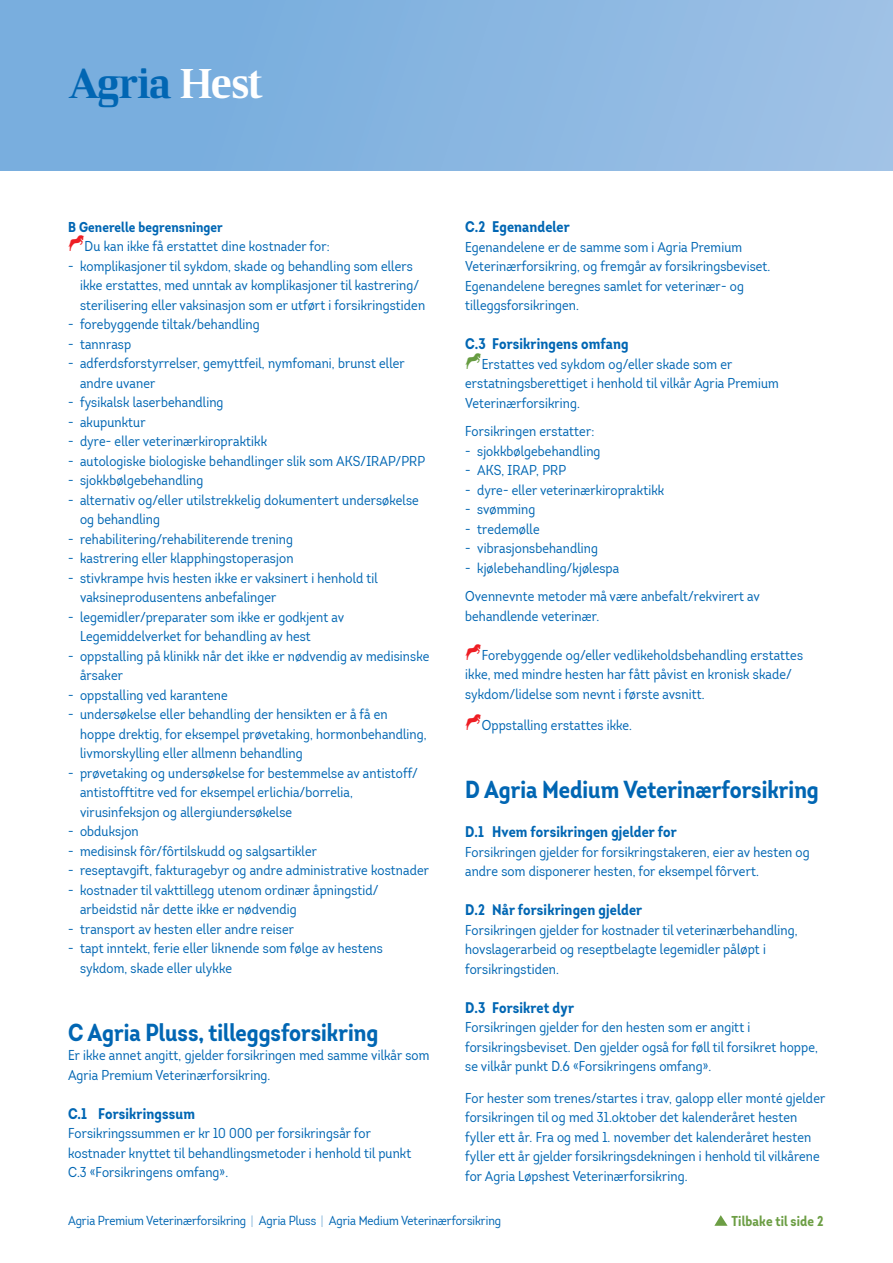
<style>
.page{position:relative;width:893px;height:1263px;background:#fff}
.page>*{position:absolute;margin:0;border:0;box-sizing:border-box;transform-origin:0 0}
.t1{font:42px "LF Rubrik 2";letter-spacing:-.035em;color:#0166b3}
.t2{font:700 24px "Intro Cond";color:#0166b3}
.t3{font:700 15px "Intro Cond";letter-spacing:.01em;color:#0166b3}
.t4{font:13.95px/19.5px "Intro Cond";letter-spacing:.01em;color:#0166b3}
.t5{font:700 13.95px "Intro Cond";letter-spacing:.01em;color:#6c9e44}
.t6{font:12.75px "Intro Cond";color:#0166b3}
.s1{color:#fff}
.s2{font-weight:700}
.s3{font-family:"Djuranfanger";font-size:21px;color:#ee1d23}
.s4{font-family:"Djuranfanger";font-size:21px;color:#669c41}
.s5{font-family:"Gotham";font-weight:100;font-size:16.5px}
</style>
<div class="page">
<div style="left:0;top:0;width:893px;height:170px;background:linear-gradient(to right,#72aadc,#9ec1e5)"></div>
<svg style="left:714px;top:1215px;width:14px;height:11px"></svg>
<h1 class="t1" style="left:68px;top:58px;width:197px">Agria <span class="s1">Hest</span></h1>
<p class="t4" style="left:68px;top:217px;width:263px"><span class="s2">B Generelle begrensninger<br></span><span class="s3">D</span>Du kan ikke få erstattet dine kostnader for:</p>
<p class="t4" style="left:80px;top:256px;width:347px;text-indent:-12px">- komplikasjoner til sykdom, skade og behandling som ellers ikke erstattes, med unntak av komplikasjoner til kastrering/ sterilisering eller vaksinasjon som er utført i forsikringstiden</p>
<p class="t4" style="left:68px;top:314px;width:193px">- forebyggende tiltak/behandling</p>
<p class="t4" style="left:68px;top:334px;width:65px">- tannrasp</p>
<p class="t4" style="left:80px;top:353px;width:326px;text-indent:-12px">- adferdsforstyrrelser, gemyttfeil, nymfomani, brunst eller andre uvaner</p>
<p class="t4" style="left:68px;top:392px;width:157px">- fysikalsk laserbehandling</p>
<p class="t4" style="left:68px;top:412px;width:79px">- akupunktur</p>
<p class="t4" style="left:68px;top:431px;width:200px">- dyre- eller veterinærkiropraktikk</p>
<p class="t4" style="left:68px;top:451px;width:359px">- autologiske biologiske behandlinger slik som AKS/IRAP/PRP</p>
<p class="t4" style="left:68px;top:470px;width:137px">- sjokkbølgebehandling</p>
<p class="t4" style="left:80px;top:490px;width:340px;text-indent:-12px">- alternativ og/eller utilstrekkelig dokumentert undersøkelse og behandling</p>
<p class="t4" style="left:68px;top:529px;width:226px">- rehabilitering/rehabiliterende trening</p>
<p class="t4" style="left:68px;top:548px;width:227px">- kastrering eller klapphingstoperasjon</p>
<p class="t4" style="left:80px;top:568px;width:299px;text-indent:-12px">- stivkrampe hvis hesten ikke er vaksinert i henhold til vaksineprodusentens anbefalinger</p>
<p class="t4" style="left:80px;top:607px;width:266px;text-indent:-12px">- legemidler/preparater som ikke er godkjent av<br>Legemiddelverket for behandling av hest</p>
<p class="t4" style="left:80px;top:646px;width:351px;text-indent:-12px">- oppstalling på klinikk når det ikke er nødvendig av medisinske årsaker</p>
<p class="t4" style="left:68px;top:685px;width:161px">- oppstalling ved karantene</p>
<p class="t4" style="left:80px;top:704px;width:348px;text-indent:-12px">- undersøkelse eller behandling der hensikten er å få en<br>hoppe drektig, for eksempel prøvetaking, hormonbehandling, livmorskylling eller allmenn behandling</p>
<p class="t4" style="left:80px;top:763px;width:339px;text-indent:-12px">- prøvetaking og undersøkelse for bestemmelse av antistoff/ antistofftitre ved for eksempel erlichia/borrelia, virusinfeksjon og allergiundersøkelse</p>
<p class="t4" style="left:68px;top:821px;width:72px">- obduksjon</p>
<p class="t4" style="left:68px;top:841px;width:251px">- medisinsk fôr/fôrtilskudd og salgsartikler</p>
<p class="t4" style="left:68px;top:860px;width:362px">- reseptavgift, fakturagebyr og andre administrative kostnader</p>
<p class="t4" style="left:80px;top:880px;width:300px;text-indent:-12px">- kostnader til vakttillegg utenom ordinær åpningstid/ arbeidstid når dette ikke er nødvendig</p>
<p class="t4" style="left:68px;top:919px;width:227px">- transport av hesten eller andre reiser</p>
<p class="t4" style="left:80px;top:938px;width:304px;text-indent:-12px">- tapt inntekt, ferie eller liknende som følge av hestens sykdom, skade eller ulykke</p>
<h2 class="t2" style="left:68px;top:1017px;width:312px">C Agria Pluss, tilleggsforsikring</h2>
<p class="t4" style="left:68px;top:1045px;width:363px">Er ikke annet angitt, gjelder forsikringen med samme vilkår som<br>Agria Premium Veterinærforsikring.</p>
<p class="t3" style="left:68px;top:1104px;width:128px">C.1 Forsikringssum</p>
<p class="t4" style="left:68px;top:1123px;width:345px">Forsikringssummen er kr 10 000 per forsikringsår for kostnader knyttet til behandlingsmetoder i henhold til punkt<br>C.3 «Forsikringens omfang».</p>
<p class="t3" style="left:465px;top:218px;width:106px">C.2 Egenandeler</p>
<p class="t4" style="left:465px;top:237px;width:307px">Egenandelene er de samme som i Agria Premium Veterinærforsikring, og fremgår av forsikringsbeviset.<br>Egenandelene beregnes samlet for veterinær- og tilleggsforsikringen.</p>
<p class="t3" style="left:465px;top:335px;width:165px">C.3 Forsikringens omfang</p>
<p class="t4" style="left:465px;top:354px;width:315px"><span class="s4">D</span>Erstattes ved sykdom og/eller skade som er erstatningsberettiget i henhold til vilkår Agria Premium<br>Veterinærforsikring.</p>
<p class="t4" style="left:465px;top:422px;width:131px">Forsikringen erstatter:</p>
<p class="t4" style="left:465px;top:441px;width:137px">- sjokkbølgebehandling</p>
<p class="t4" style="left:465px;top:461px;width:102px">- AKS, IRAP, PRP</p>
<p class="t4" style="left:465px;top:480px;width:200px">- dyre- eller veterinærkiropraktikk</p>
<p class="t4" style="left:465px;top:500px;width:72px">- svømming</p>
<p class="t4" style="left:465px;top:519px;width:76px">- tredemølle</p>
<p class="t4" style="left:465px;top:539px;width:134px">- vibrasjonsbehandling</p>
<p class="t4" style="left:465px;top:554px;width:296px;line-height:28.5px">- kjølebehandling/kjølespa<br>Ovennevnte metoder må være anbefalt/rekvirert av</p>
<p class="t4" style="left:465px;top:606px;width:136px">behandlende veterinær.</p>
<p class="t4" style="left:465px;top:645px;width:339px"><span class="s3">D</span>Forebyggende og/eller vedlikeholdsbehandling erstattes ikke, med mindre hesten har fått påvist en kronisk skade/ sykdom/lidelse som nevnt i første avsnitt.</p>
<p class="t4" style="left:465px;top:716px;width:168px"><span class="s3">D</span>Oppstalling erstattes ikke.</p>
<h2 class="t2" style="left:465px;top:774px;width:355px">D Agria Medium Veterinærforsikring</h2>
<p class="t3" style="left:465px;top:822px;width:213px">D.1 Hvem forsikringen gjelder for</p>
<p class="t4" style="left:465px;top:842px;width:346px">Forsikringen gjelder for forsikringstakeren, eier av hesten og andre som disponerer hesten, for eksempel fôrvert.</p>
<p class="t3" style="left:465px;top:900px;width:178px">D.2 Når forsikringen gjelder</p>
<p class="t4" style="left:465px;top:920px;width:334px">Forsikringen gjelder for kostnader til veterinærbehandling, hovslagerarbeid og reseptbelagte legemidler påløpt i forsikringstiden.</p>
<p class="t3" style="left:465px;top:998px;width:110px">D.3 Forsikret dyr</p>
<p class="t4" style="left:465px;top:1017px;width:354px">Forsikringen gjelder for den hesten som er angitt i forsikringsbeviset. Den gjelder også for føll til forsikret hoppe, se vilkår punkt D.6 «Forsikringens omfang».</p>
<p class="t4" style="left:465px;top:1088px;width:362px">For hester som trenes/startes i trav, galopp eller monté gjelder forsikringen til og med 31.oktober det kalenderåret hesten fyller ett år. Fra og med 1. november det kalenderåret hesten fyller ett år gjelder forsikringsdekningen i henhold til vilkårene for Agria Løpshest Veterinærforsikring.</p>
<p class="t6" style="left:68px;top:1213px;width:435px">Agria Premium Veterinærforsikring <span class="s5">I</span> Agria Pluss <span class="s5">I</span> Agria Medium Veterinærforsikring</p>
<p class="t5" style="left:732px;top:1212px;width:93px">Tilbake til side 2</p>
</div>
